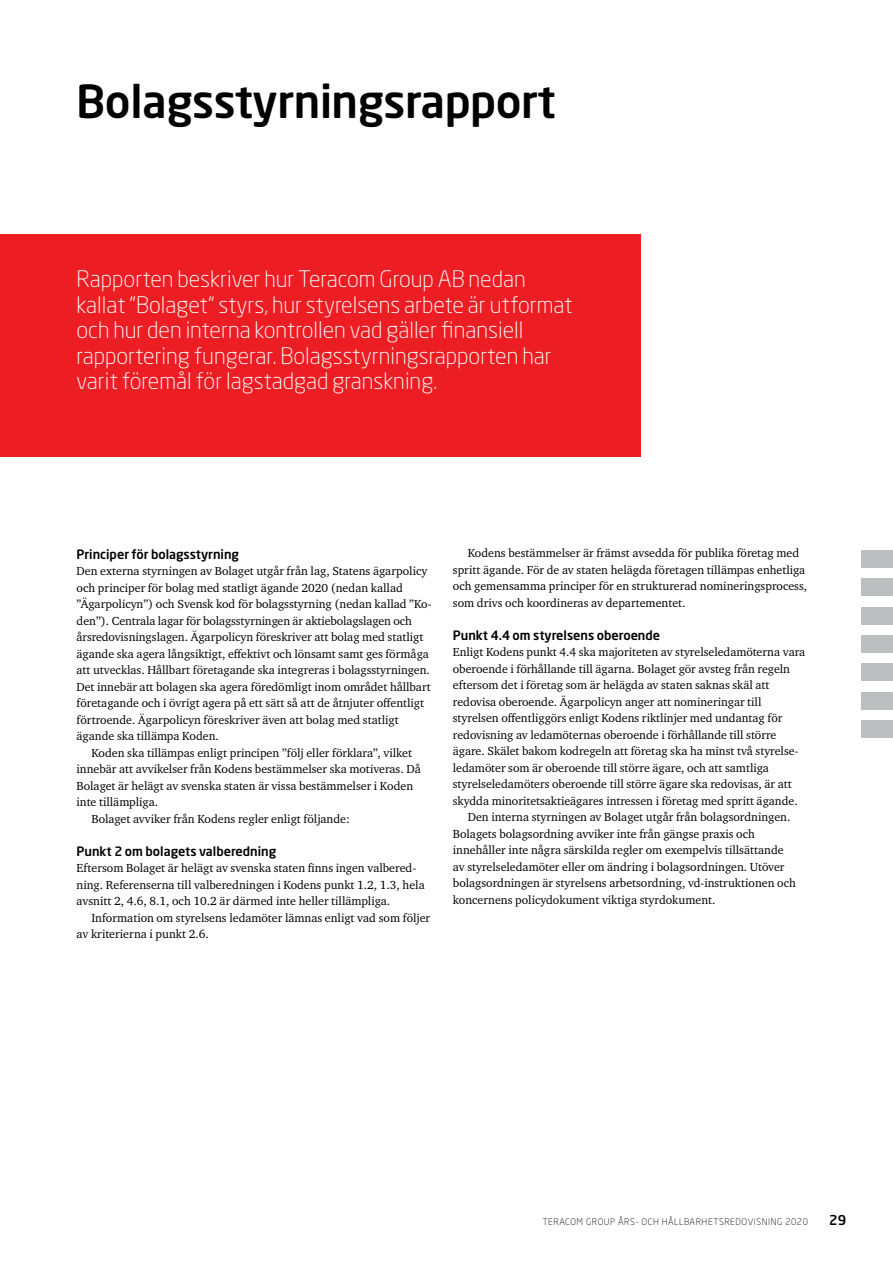
<style>
.page{position:relative;width:893px;height:1263px;background:#fff}
.page>*{position:absolute;margin:0;border:0;box-sizing:border-box;transform-origin:0 0}
.t1{font:500 45px "Neo Sans Pro";letter-spacing:-.01em;color:#000}
.t2{font:300 22.5px/25.5px "Neo Sans Pro";color:#fff}
.t3{font:500 13.5px "Neo Sans Pro";color:#000}
.t4{font:500 12.75px "Neo Sans Pro";color:#000}
.t5{font:12px/16.5px "Charter ITC Std";color:#000}
.t6{font:300 9px "Neo Sans Pro";letter-spacing:.06em;color:#000}
</style>
<div class="page">
<div style="left:862px;top:550px;width:31px;height:17px;background:#bcbec0"></div>
<div style="left:862px;top:579px;width:31px;height:17px;background:#bcbec0"></div>
<div style="left:862px;top:607px;width:31px;height:17px;background:#bcbec0"></div>
<div style="left:862px;top:635px;width:31px;height:17px;background:#bcbec0"></div>
<div style="left:862px;top:664px;width:31px;height:17px;background:#bcbec0"></div>
<div style="left:862px;top:692px;width:31px;height:17px;background:#bcbec0"></div>
<div style="left:862px;top:721px;width:31px;height:17px;background:#bcbec0"></div>
<div style="left:0;top:234px;width:641px;height:222px;background:#ed1d24"></div>
<h1 class="t1" style="left:76px;top:73px;width:481px">Bolagsstyrningsrapport</h1>
<p class="t2" style="left:77px;top:266px;width:498px">Rapporten beskriver hur Teracom Group AB nedan kallat ”Bolaget” styrs, hur styrelsens arbete är utformat och hur den interna kontrollen vad gäller finansiell rapportering fungerar. Bolagsstyrningsrapporten har varit föremål för lagstadgad granskning.</p>
<p class="t4" style="left:77px;top:546px;width:164px">Principer för bolagsstyrning</p>
<p class="t5" style="left:77px;top:563px;width:352px">Den externa styrningen av Bolaget utgår från lag, Statens ägarpolicy</p>
<p class="t5" style="left:77px;top:579px;width:328px">och principer för bolag med statligt ägande 2020 (nedan kallad</p>
<p class="t5" style="left:77px;top:596px;width:357px">”Ägarpolicyn”) och Svensk kod för bolagsstyrning (nedan kallad ”Ko-</p>
<p class="t5" style="left:77px;top:612px;width:337px">den”). Centrala lagar för bolagsstyrningen är aktiebolagslagen och</p>
<p class="t5" style="left:77px;top:629px;width:348px">årsredovisningslagen. Ägarpolicyn föreskriver att bolag med statligt</p>
<p class="t5" style="left:77px;top:645px;width:354px">ägande ska agera långsiktigt, effektivt och lönsamt samt ges förmåga</p>
<p class="t5" style="left:77px;top:662px;width:355px">att utvecklas. Hållbart företagande ska integreras i bolagsstyrningen.</p>
<p class="t5" style="left:77px;top:678px;width:356px">Det innebär att bolagen ska agera föredömligt inom området hållbart</p>
<p class="t5" style="left:77px;top:695px;width:349px">företagande och i övrigt agera på ett sätt så att de åtnjuter offentligt</p>
<p class="t5" style="left:77px;top:711px;width:324px">förtroende. Ägarpolicyn föreskriver även att bolag med statligt</p>
<p class="t5" style="left:77px;top:728px;width:144px">ägande ska tillämpa Koden.</p>
<p class="t5" style="left:91px;top:744px;width:322px">Koden ska tillämpas enligt principen ”följ eller förklara”, vilket</p>
<p class="t5" style="left:77px;top:761px;width:346px">innebär att avvikelser från Kodens bestämmelser ska motiveras. Då</p>
<p class="t5" style="left:77px;top:777px;width:338px">Bolaget är helägt av svenska staten är vissa bestämmelser i Koden</p>
<p class="t5" style="left:77px;top:794px;width:83px">inte tillämpliga.</p>
<p class="t5" style="left:91px;top:810px;width:260px">Bolaget avviker från Kodens regler enligt följande:</p>
<p class="t4" style="left:77px;top:843px;width:201px">Punkt 2 om bolagets valberedning</p>
<p class="t5" style="left:77px;top:860px;width:350px">Eftersom Bolaget är helägt av svenska staten finns ingen valbered&shy;ning. Referenserna till valberedningen i Kodens punkt 1.2, 1.3, hela avsnitt 2, 4.6, 8.1, och 10.2 är därmed inte heller tillämpliga.</p>
<p class="t5" style="left:77px;top:909px;width:355px;text-indent:15px">Information om styrelsens ledamöter lämnas enligt vad som följer av kriterierna i punkt 2.6.</p>
<p class="t5" style="left:453px;top:545px;width:356px;text-indent:15px">Kodens bestämmelser är främst avsedda för publika företag med spritt ägande. För de av staten helägda företagen tillämpas enhetliga och gemensamma principer för en strukturerad nomineringsprocess, som drivs och koordineras av departementet.</p>
<p class="t4" style="left:453px;top:627px;width:209px">Punkt 4.4 om styrelsens oberoende</p>
<p class="t5" style="left:453px;top:644px;width:354px">Enligt Kodens punkt 4.4 ska majoriteten av styrelseledamöterna vara</p>
<p class="t5" style="left:453px;top:660px;width:339px">oberoende i förhållande till ägarna. Bolaget gör avsteg från regeln</p>
<p class="t5" style="left:453px;top:677px;width:318px">eftersom det i företag som är helägda av staten saknas skäl att</p>
<p class="t5" style="left:453px;top:693px;width:310px">redovisa oberoende. Ägarpolicyn anger att nomineringar till</p>
<p class="t5" style="left:453px;top:710px;width:331px">styrelsen offentliggörs enligt Kodens riktlinjer med undantag för</p>
<p class="t5" style="left:453px;top:726px;width:325px">redovisning av ledamöternas oberoende i förhållande till större</p>
<p class="t5" style="left:453px;top:743px;width:347px">ägare. Skälet bakom kodregeln att företag ska ha minst två styrelse-</p>
<p class="t5" style="left:453px;top:759px;width:318px">ledamöter som är oberoende till större ägare, och att samtliga</p>
<p class="t5" style="left:453px;top:776px;width:340px">styrelseledamöters oberoende till större ägare ska redovisas, är att</p>
<p class="t5" style="left:453px;top:792px;width:346px">skydda minoritetsaktieägares intressen i företag med spritt ägande.</p>
<p class="t5" style="left:468px;top:809px;width:324px">Den interna styrningen av Bolaget utgår från bolagsordningen.</p>
<p class="t5" style="left:453px;top:825px;width:304px">Bolagets bolagsordning avviker inte från gängse praxis och</p>
<p class="t5" style="left:453px;top:842px;width:332px">innehåller inte några särskilda regler om exempelvis tillsättande</p>
<p class="t5" style="left:453px;top:858px;width:333px">av styrelseledamöter eller om ändring i bolagsordningen. Utöver</p>
<p class="t5" style="left:453px;top:875px;width:345px">bolagsordningen är styrelsens arbetsordning, vd-instruktionen och</p>
<p class="t5" style="left:453px;top:891px;width:264px">koncernens policydokument viktiga styrdokument.</p>
<p class="t6" style="left:543px;top:1216px;width:267px">TERACOM GROUP ÅRS- OCH HÅLLBARHETSREDOVISNING 2020</p>
<p class="t3" style="left:829px;top:1211px;width:19px">29</p>
</div>
